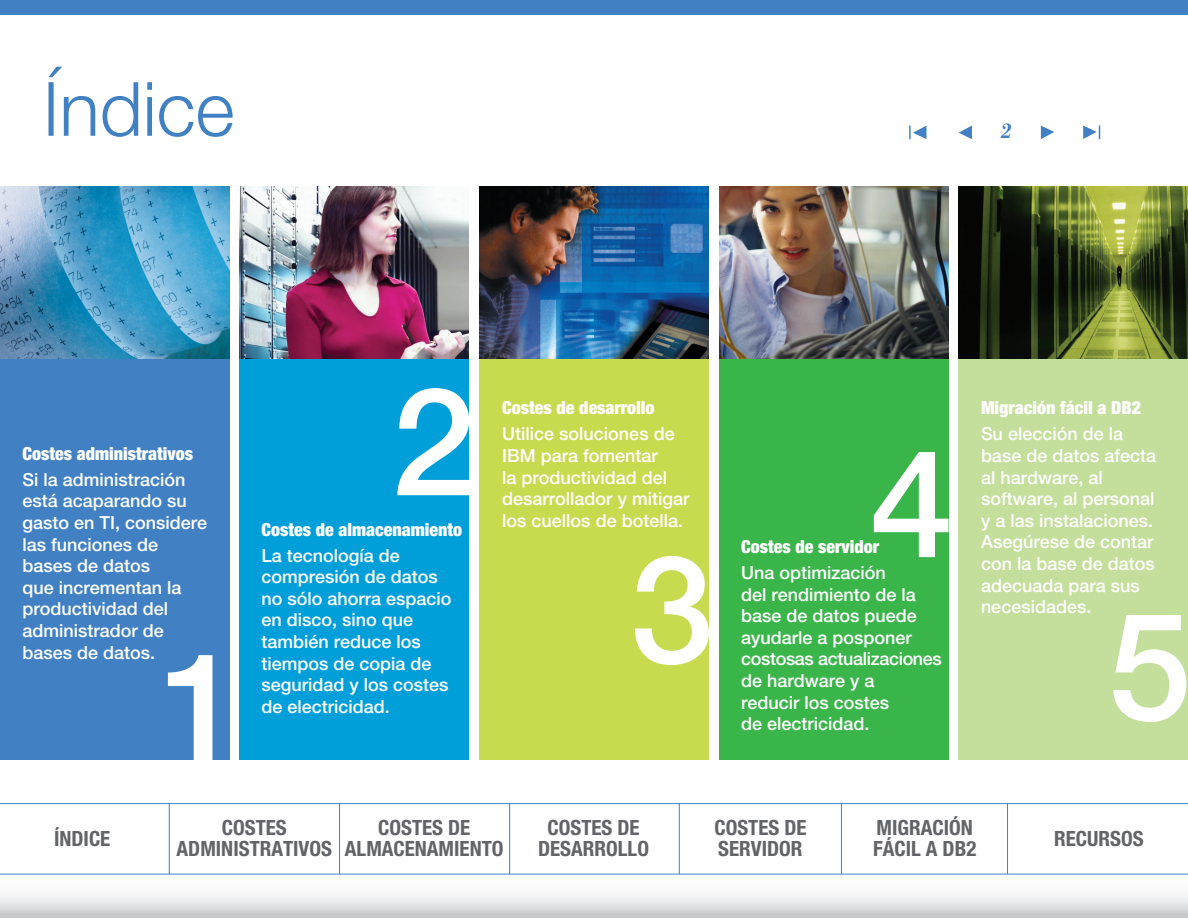
<style>
.page{position:relative;width:1188px;height:918px;background:#fff}
.page>*{position:absolute;margin:0;border:0;box-sizing:border-box;transform-origin:0 0}
.t1{font:500 150px "Helvetica Neue LT Pro";color:#fff}
.t2{font:300 75px "Helvetica Neue LT Pro";color:#4181c3}
.t3{font:700 condensed 21px/21px "Helvetica Neue LT Pro";color:#636467;text-align:center}
.t4{font:italic 500 21px "Bodoni BE";color:#4181c3}
.t5{font:500 18px/21.6px "Helvetica Neue LT Pro";color:#fff}
.t6{font:900 condensed 18px "Helvetica Neue LT Pro";color:#fff}
</style>
<div class="page">
<svg style="left:1041px;top:126px;width:13px;height:13px"></svg>
<svg style="left:959px;top:126px;width:13px;height:13px"></svg>
<svg style="left:909px;top:125px;width:17px;height:14px"></svg>
<svg style="left:1083px;top:125px;width:17px;height:14px"></svg>
<svg style="left:0;top:804px;width:1188px;height:114px"></svg>
<hr style="left:0;top:803px;width:1188px;height:1px;background:#4181c3">
<hr style="left:0;top:874px;width:1188px;height:1px;background:#4181c3">
<hr style="left:1007px;top:803px;width:1px;height:71px;background:#4181c3">
<hr style="left:841px;top:803px;width:1px;height:71px;background:#4181c3">
<hr style="left:679px;top:803px;width:1px;height:71px;background:#4181c3">
<hr style="left:339px;top:804px;width:1px;height:70px;background:#4181c3">
<hr style="left:509px;top:803px;width:1px;height:71px;background:#4181c3">
<hr style="left:169px;top:804px;width:1px;height:70px;background:#4181c3">
<div style="left:479px;top:354px;width:230px;height:406px;background:#c8db4f"></div>
<div style="left:719px;top:355px;width:229px;height:405px;background:#3ab54a"></div>
<div style="left:240px;top:356px;width:229px;height:404px;background:#009fda"></div>
<div style="left:0;top:0;width:1188px;height:15px;background:#4181c3"></div>
<div style="left:959px;top:355px;width:229px;height:405px;background:#c4df9b"></div>
<div style="left:0;top:356px;width:229px;height:404px;background:#4181c3"></div>
<img style="left:0;top:186px;width:229px;height:172px">
<img style="left:240px;top:186px;width:229px;height:172px">
<img style="left:479px;top:186px;width:230px;height:172px">
<img style="left:719px;top:186px;width:229px;height:172px">
<img style="left:959px;top:186px;width:229px;height:172px">
<h2 class="t2" style="left:43px;top:63px;width:193px">Índice</h2>
<p class="t4" style="left:1001px;top:119px;width:12px">2</p>
<p class="t6" style="left:22px;top:443px;width:172px">Costes administrativos</p>
<p class="t5" style="left:22px;top:468px;width:186px">Si la administración está acaparando su gasto en TI, considere las funciones de bases de datos<br>que incrementan la productividad del administrador de bases de datos.</p>
<h1 class="t1" style="left:160px;top:617px;width:85px">1</h1>
<h1 class="t1" style="left:392px;top:352px;width:85px">2</h1>
<p class="t6" style="left:261px;top:518px;width:202px">Costes de almacenamiento</p>
<p class="t5" style="left:261px;top:544px;width:192px">La tecnología de compresión de datos no sólo ahorra espacio en disco, sino que también reduce los tiempos de copia de seguridad y los costes de electricidad.</p>
<p class="t6" style="left:502px;top:397px;width:154px">Costes de desarrollo</p>
<p class="t5" style="left:502px;top:423px;width:189px">Utilice soluciones de<br>IBM para fomentar<br>la productividad del desarrollador y mitigar los cuellos de botella.</p>
<h1 class="t1" style="left:630px;top:519px;width:85px">3</h1>
<h1 class="t1" style="left:870px;top:414px;width:85px">4</h1>
<p class="t6" style="left:741px;top:536px;width:140px">Costes de servidor</p>
<p class="t5" style="left:741px;top:562px;width:202px">Una optimización<br>del rendimiento de la base de datos puede ayudarle a posponer costosas actualizaciones de hardware y a<br>reducir los costes<br>de electricidad.</p>
<p class="t6" style="left:981px;top:397px;width:162px">Migración fácil a DB2</p>
<p class="t5" style="left:981px;top:423px;width:177px">Su elección de la base de datos afecta al hardware, al software, al personal y a las instalaciones.<br>Asegúrese de contar con la base de datos adecuada para sus necesidades.</p>
<h1 class="t1" style="left:1108px;top:576px;width:85px">5</h1>
<p class="t3" style="left:54px;top:828px;width:58px">ÍNDICE</p>
<p class="t3" style="left:538px;top:817px;width:112px">COSTES DE<br>DESARROLLO</p>
<p class="t3" style="left:714px;top:817px;width:94px;text-align:left">COSTES DE<br>SERVIDOR</p>
<p class="t3" style="left:873px;top:817px;width:105px;text-align:left">MIGRACIÓN<br>FÁCIL A DB2</p>
<p class="t3" style="left:177px;top:817px;width:157px">COSTES<br>ADMINISTRATIVOS</p>
<p class="t3" style="left:345px;top:817px;width:160px">COSTES DE<br>ALMACENAMIENTO</p>
<p class="t3" style="left:1054px;top:829px;width:91px">RECURSOS</p>
</div>
